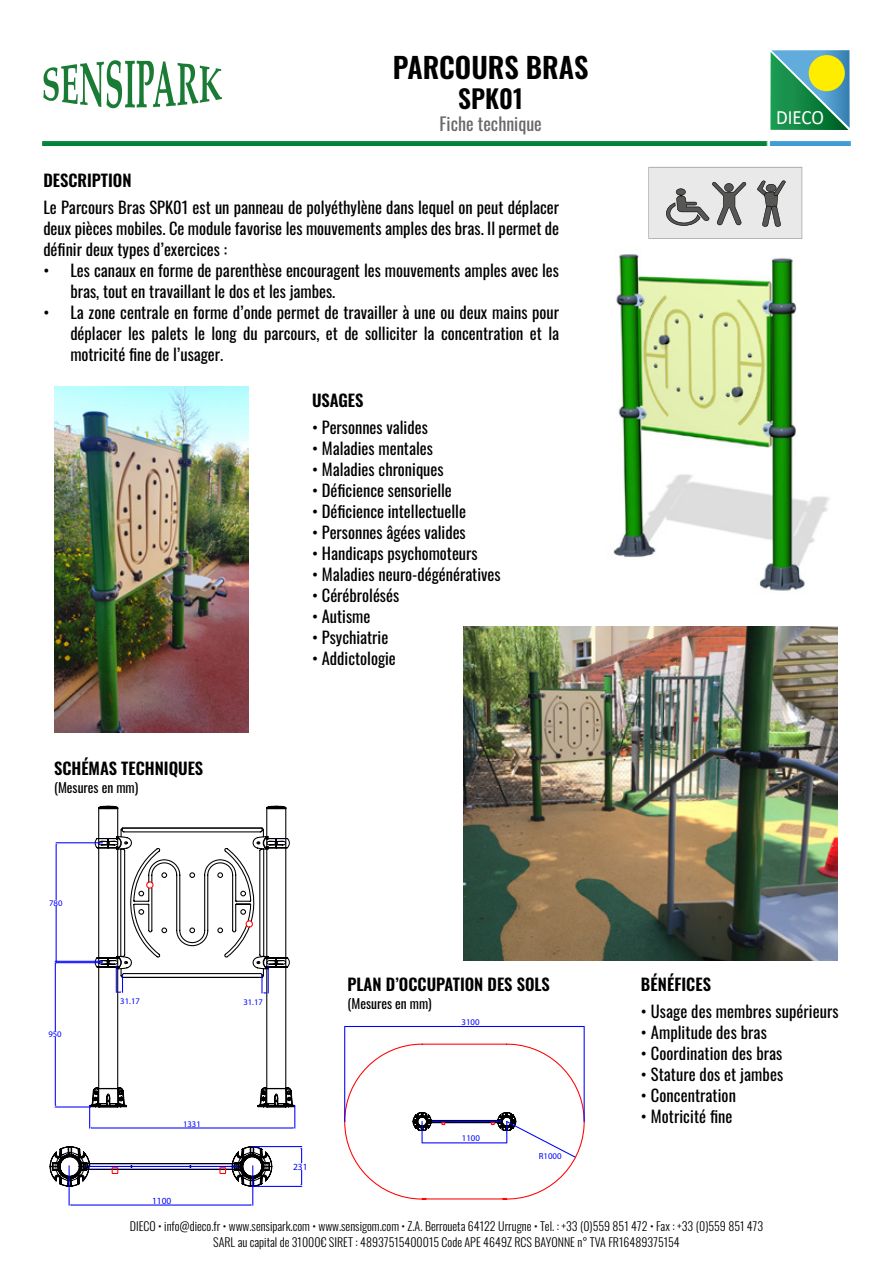
<style>
.page{position:relative;width:893px;height:1263px;background:#fff}
.page>*{position:absolute;margin:0;border:0;box-sizing:border-box;transform-origin:0 0}
.t1{font:600 28.5px "Oswald";color:#000}
.t2{font:600 25.5px "Oswald";color:#000}
.t3{font:20.4px "Calibri";letter-spacing:-.005em;color:#fff;scale:.93 1}
.t4{font:18px "Oswald";color:#686868}
.t5{font:16.5px/21px "Oswald";color:#000;text-align:justify}
.t6{font:600 16.5px "Oswald";color:#000}
.t7{font:13.5px "Oswald";color:#000}
.t8{font:300 12px/16.2px "Oswald";color:#000;text-align:center}
.t9{font:9.45px "Myriad Pro";color:#00f}
.t10{font:8.85px "Myriad Pro";color:#00f}
.t11{font:8.55px "Myriad Pro";color:#00f}
</style>
<div class="page">
<img style="left:613px;top:223px;width:217px;height:368px">
<svg style="left:770px;top:50px;width:80px;height:80px;background:#389782"></svg>
<div style="left:809px;top:55px;width:36px;height:36px;background:#ffed00;border-radius:50%"></div>
<img style="left:42px;top:141px;width:809px;height:4px">
<svg style="left:43px;top:60px;width:179px;height:48px"></svg>
<svg style="left:648px;top:167px;width:154px;height:72px;background:#ccc"></svg>
<img style="left:54px;top:387px;width:194px;height:345px">
<img style="left:463px;top:627px;width:374px;height:333px">
<hr style="left:55px;top:1106px;width:36px;height:1px;background:#00f">
<hr style="left:55px;top:961px;width:47px;height:1px;background:#00f">
<hr style="left:55px;top:1037px;width:1px;height:68px;background:#00f">
<hr style="left:55px;top:963px;width:1px;height:68px;background:#00f">
<hr style="left:56px;top:962px;width:46px;height:1px;background:#00f">
<hr style="left:56px;top:842px;width:46px;height:1px;background:#00f">
<hr style="left:56px;top:906px;width:1px;height:55px;background:#00f">
<hr style="left:56px;top:844px;width:1px;height:55px;background:#00f">
<svg style="left:89px;top:805px;width:206px;height:323px"></svg>
<hr style="left:69px;top:1166px;width:1px;height:39px;background:#00f">
<hr style="left:252px;top:1166px;width:1px;height:39px;background:#00f">
<hr style="left:71px;top:1204px;width:180px;height:1px;background:#00f">
<svg style="left:49px;top:1146px;width:223px;height:41px"></svg>
<hr style="left:251px;top:1186px;width:51px;height:1px;background:#00f">
<hr style="left:252px;top:1146px;width:50px;height:1px;background:#00f">
<svg style="left:301px;top:1170px;width:1px;height:15px"></svg>
<svg style="left:301px;top:1147px;width:1px;height:16px"></svg>
<hr style="left:584px;top:1026px;width:1px;height:96px;background:#00f">
<hr style="left:344px;top:1026px;width:1px;height:96px;background:#00f">
<hr style="left:345px;top:1026px;width:238px;height:1px;background:#00f">
<svg style="left:344px;top:1043px;width:241px;height:157px"></svg>
<h1 class="t1" style="left:393px;top:52px;width:197px">PARCOURS BRAS</h1>
<h2 class="t2" style="left:458px;top:86px;width:66px">SPK01</h2>
<p class="t4" style="left:440px;top:108px;width:104px">Fiche technique</p>
<p class="t6" style="left:43px;top:171px;width:90px">DESCRIPTION</p>
<p class="t5" style="left:43px;top:195px;width:517px">Le Parcours Bras SPK01 est un panneau de polyéthylène dans lequel on peut déplacer deux pièces mobiles. Ce module favorise les mouvements amples des bras. Il permet de définir deux types d’exercices :</p>
<p class="t5" style="left:70px;top:258px;width:490px;text-indent:-27px">• Les canaux en forme de parenthèse encouragent les mouvements amples avec les bras, tout en travaillant le dos et les jambes.</p>
<p class="t5" style="left:70px;top:300px;width:490px;text-indent:-27px">• La zone centrale en forme d’onde permet de travailler à une ou deux mains pour déplacer les palets le long du parcours, et de solliciter la concentration et la motricité fine de l’usager.</p>
<p class="t6" style="left:54px;top:760px;width:151px">SCHÉMAS TECHNIQUES</p>
<p class="t7" style="left:54px;top:776px;width:86px">(Mesures en mm)</p>
<p class="t6" style="left:312px;top:391px;width:53px">USAGES</p>
<p class="t5" style="left:312px;top:415px;width:117px">• Personnes valides</p>
<p class="t5" style="left:312px;top:436px;width:122px">• Maladies mentales</p>
<p class="t5" style="left:312px;top:457px;width:133px">• Maladies chroniques</p>
<p class="t5" style="left:312px;top:478px;width:141px">• Déficience sensorielle</p>
<p class="t5" style="left:312px;top:499px;width:155px">• Déficience intellectuelle</p>
<p class="t5" style="left:312px;top:520px;width:155px">• Personnes âgées valides</p>
<p class="t5" style="left:312px;top:541px;width:167px">• Handicaps psychomoteurs</p>
<p class="t5" style="left:312px;top:562px;width:190px">• Maladies neuro-dégénératives</p>
<p class="t5" style="left:312px;top:583px;width:89px">• Cérébrolésés</p>
<p class="t5" style="left:312px;top:604px;width:60px">• Autisme</p>
<p class="t5" style="left:312px;top:625px;width:78px">• Psychiatrie</p>
<p class="t5" style="left:312px;top:646px;width:85px">• Addictologie</p>
<p class="t11" style="left:49px;top:898px;width:15px">780</p>
<p class="t11" style="left:48px;top:1029px;width:15px">950</p>
<p class="t11" style="left:120px;top:996px;width:21px">31.17</p>
<p class="t11" style="left:243px;top:996px;width:21px">31.17</p>
<p class="t11" style="left:183px;top:1119px;width:19px">1331</p>
<p class="t9" style="left:152px;top:1195px;width:21px">1100</p>
<p class="t9" style="left:293px;top:1161px;width:16px">231</p>
<p class="t6" style="left:347px;top:975px;width:204px">PLAN D’OCCUPATION DES SOLS</p>
<p class="t7" style="left:347px;top:991px;width:86px">(Mesures en mm)</p>
<p class="t10" style="left:462px;top:1016px;width:20px">3100</p>
<p class="t10" style="left:462px;top:1132px;width:20px">1100</p>
<p class="t10" style="left:539px;top:1150px;width:24px">R1000</p>
<p class="t3" style="left:776px;top:103px;width:53px">DIECO</p>
<p class="t6" style="left:641px;top:975px;width:72px">BÉNÉFICES</p>
<p class="t5" style="left:641px;top:999px;width:199px">• Usage des membres supérieurs</p>
<p class="t5" style="left:641px;top:1020px;width:128px">• Amplitude des bras</p>
<p class="t5" style="left:641px;top:1041px;width:143px">• Coordination des bras</p>
<p class="t5" style="left:641px;top:1062px;width:144px">• Stature dos et jambes</p>
<p class="t5" style="left:641px;top:1083px;width:97px">• Concentration</p>
<p class="t5" style="left:641px;top:1104px;width:93px">• Motricité fine</p>
<p class="t8" style="left:130px;top:1216px;width:635px">DIECO • info@dieco.fr • www.sensipark.com • www.sensigom.com • Z.A. Berroueta 64122 Urrugne • Tel. : +33 (0)559 851 472 • Fax : +33 (0)559 851 473<br>SARL au capital de 31000€ SIRET : 48937515400015 Code APE 4649Z RCS BAYONNE n° TVA FR16489375154</p>
</div>
